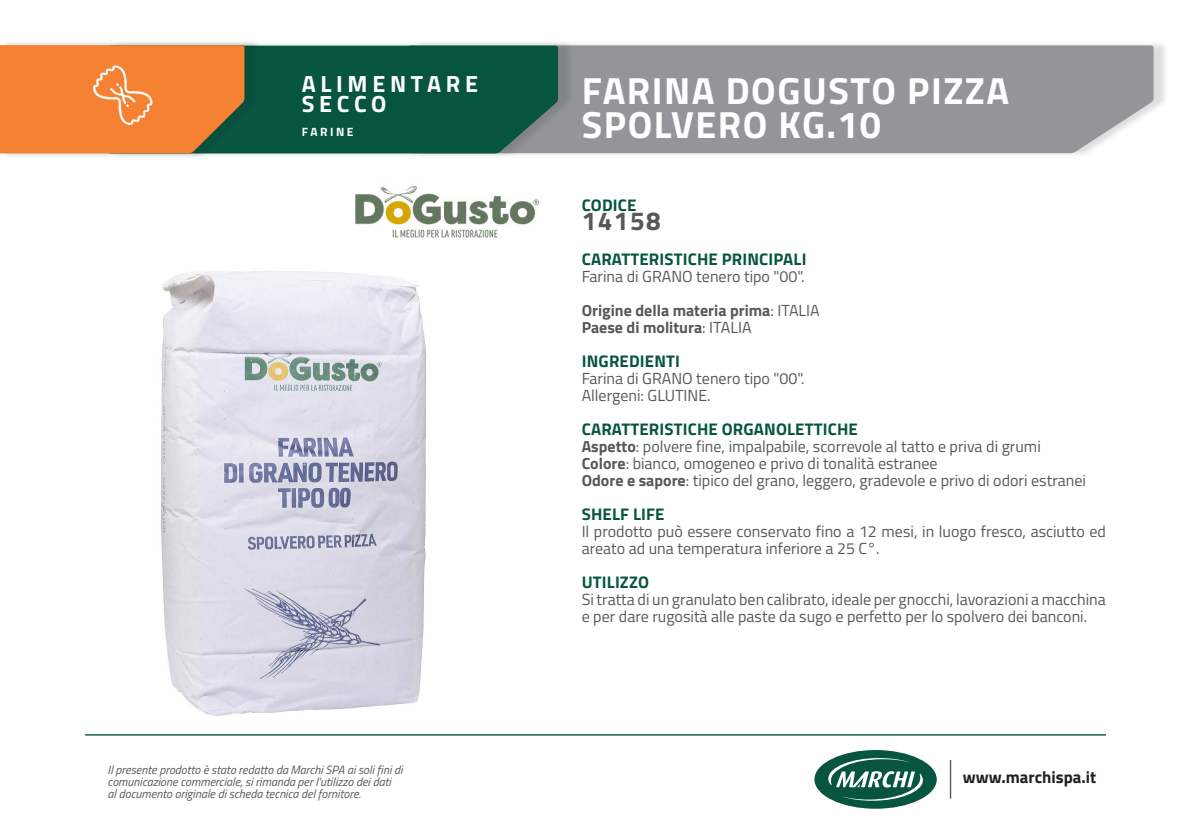
<style>
.page{position:relative;width:1191px;height:840px;background:#fff}
.page>*{position:absolute;margin:0;border:0;box-sizing:border-box;transform-origin:0 0}
.t1{font:700 37.8px/34.2px "Titillium Web";letter-spacing:.04em;color:#fff}
.t2{font:700 26px "Titillium Web";letter-spacing:.06em;color:#57585a}
.t3{font:700 23.4px "Titillium Web";letter-spacing:.2em;color:#fff}
.t4{font:700 16.8px "Titillium Web";letter-spacing:.01em;color:#075541}
.t5{font:700 16.8px "Titillium Web";color:#231f20}
.t6{font:16px/17px "Titillium Web";color:#57585a}
.t7{font:700 16px "Titillium Web";color:#57585a}
.t8{font:italic 12px/12px "Titillium Web";color:#57585a}
.t9{font:700 12px "Titillium Web";letter-spacing:.21em;color:#fff}
.s1{font-weight:400}
.s2{font-weight:700}
</style>
<div class="page">
<div style="left:413px;top:40px;width:756px;height:119px;background:#231f20;opacity:.15"></div>
<div style="left:574px;top:45px;width:579px;height:108px;background:#939598"></div>
<div style="left:113px;top:40px;width:461px;height:119px;background:#231f20;opacity:.15"></div>
<div style="left:260px;top:46px;width:298px;height:107px;background:#075541"></div>
<div style="left:0;top:40px;width:260px;height:118px;background:#231f20;opacity:.15"></div>
<svg style="left:0;top:45px;width:244px;height:108px"></svg>
<img style="left:161px;top:271px;width:265px;height:445px">
<img style="left:355px;top:186px;width:184px;height:52px">
<hr style="left:949px;top:759px;width:2px;height:39px;background:#57585a">
<div style="left:814px;top:749px;width:122px;height:59px;background:#075541;border-radius:50%"></div>
<svg style="left:828px;top:757px;width:95px;height:43px"></svg>
<hr style="left:85px;top:733px;width:1021px;height:2px;background:#075541">
<p class="t3" style="left:302px;top:66px;width:178px">ALIMENTARE</p>
<p class="t3" style="left:302px;top:86px;width:86px">SECCO</p>
<p class="t9" style="left:302px;top:122px;width:53px">FARINE</p>
<p class="t8" style="left:108px;top:762px;width:296px">Il presente prodotto è stato redatto da Marchi SPA ai soli fini di comunicazione commerciale, si rimanda per l'utilizzo dei dati<br>al documento originale di scheda tecnica del fornitore.</p>
<p class="t1" style="left:582px;top:71px;width:429px">FARINA DOGUSTO PIZZA<br>SPOLVERO KG.10</p>
<p class="t4" style="left:582px;top:192px;width:56px">CODICE</p>
<p class="t2" style="left:581px;top:200px;width:81px">14158</p>
<p class="t4" style="left:582px;top:246px;width:226px">CARATTERISTICHE PRINCIPALI</p>
<p class="t6" style="left:581px;top:266px;width:224px">Farina di GRANO tenero tipo "00".</p>
<p class="t7" style="left:581px;top:298px;width:239px">Origine della materia prima<span class="s1">: ITALIA</span></p>
<p class="t7" style="left:581px;top:315px;width:171px">Paese di molitura<span class="s1">: ITALIA</span></p>
<p class="t4" style="left:582px;top:348px;width:100px">INGREDIENTI</p>
<p class="t6" style="left:581px;top:368px;width:224px">Farina di GRANO tenero tipo "00".</p>
<p class="t6" style="left:581px;top:385px;width:130px">Allergeni: GLUTINE.</p>
<p class="t4" style="left:582px;top:416px;width:278px">CARATTERISTICHE ORGANOLETTICHE</p>
<p class="t6" style="left:581px;top:436px;width:460px"><span class="s2">Aspetto</span>: polvere fine, impalpabile, scorrevole al tatto e priva di grumi</p>
<p class="t6" style="left:581px;top:453px;width:357px"><span class="s2">Colore</span>: bianco, omogeneo e privo di tonalità estranee</p>
<p class="t6" style="left:581px;top:470px;width:506px"><span class="s2">Odore e sapore</span>: tipico del grano, leggero, gradevole e privo di odori estranei</p>
<p class="t4" style="left:582px;top:501px;width:84px">SHELF LIFE</p>
<p class="t6" style="left:581px;top:521px;width:526px">Il prodotto può essere conservato fino a 12 mesi, in luogo fresco, asciutto ed areato ad una temperatura inferiore a 25 C°.</p>
<p class="t4" style="left:582px;top:569px;width:69px">UTILIZZO</p>
<p class="t6" style="left:581px;top:589px;width:525px">Si tratta di un granulato ben calibrato, ideale per gnocchi, lavorazioni a macchina e per dare rugosità alle paste da sugo e perfetto per lo spolvero dei banconi.</p>
<p class="t5" style="left:963px;top:764px;width:135px">www.marchispa.it</p>
</div>
